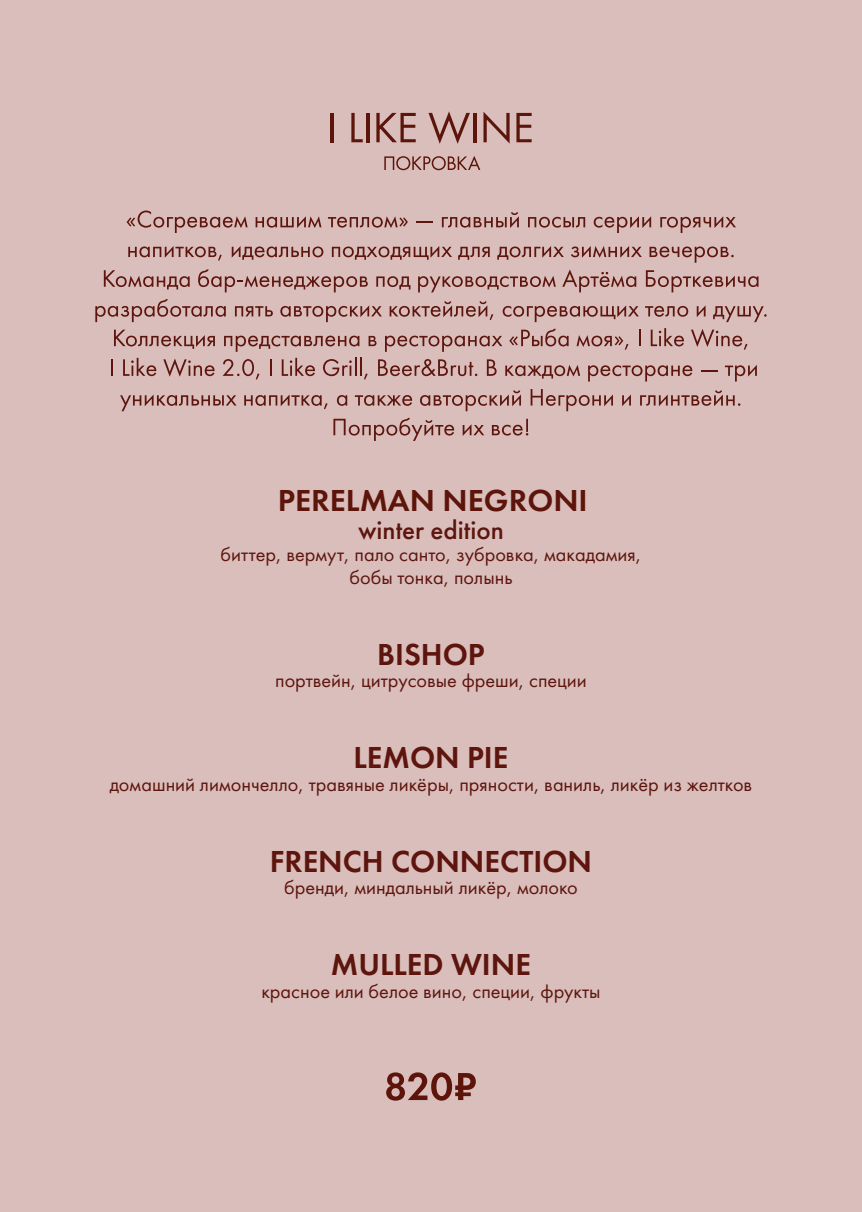
<style>
.page{position:relative;width:862px;height:1212px;background:#fff}
.page>*{position:absolute;margin:0;border:0;box-sizing:border-box;transform-origin:0 0}
.t1{font:31.5px "Futura New Demi";color:#5d150e}
.t2{font:31.5px "Futura New Demi";color:#5d140b}
.t3{font:500 27px "Futura New";color:#5d150e}
.t4{font:20.25px/22.5px "Futura New";color:#5d150e;text-align:center}
</style>
<div class="page">
<div style="left:0;top:0;width:861px;height:1212px;background:#dabebb"></div>
<svg style="left:386px;top:1072px;width:89px;height:28px"></svg>
<svg style="left:384px;top:156px;width:96px;height:14px"></svg>
<hr style="left:330px;top:113px;width:3px;height:29px;background:#5d140b">
<svg style="left:351px;top:113px;width:11px;height:29px"></svg>
<hr style="left:366px;top:113px;width:3px;height:29px;background:#5d140b">
<svg style="left:376px;top:113px;width:39px;height:29px"></svg>
<svg style="left:428px;top:111px;width:41px;height:33px"></svg>
<hr style="left:473px;top:113px;width:3px;height:29px;background:#5d140b">
<svg style="left:483px;top:112px;width:26px;height:31px"></svg>
<svg style="left:516px;top:113px;width:15px;height:29px"></svg>
<svg style="left:126px;top:211px;width:121px;height:22px"></svg>
<svg style="left:255px;top:216px;width:66px;height:12px"></svg>
<svg style="left:328px;top:216px;width:79px;height:12px"></svg>
<svg style="left:416px;top:221px;width:16px;height:2px"></svg>
<svg style="left:441px;top:212px;width:77px;height:16px"></svg>
<svg style="left:528px;top:217px;width:57px;height:11px"></svg>
<svg style="left:593px;top:216px;width:57px;height:17px"></svg>
<svg style="left:660px;top:216px;width:75px;height:17px"></svg>
<svg style="left:128px;top:246px;width:93px;height:15px"></svg>
<svg style="left:231px;top:246px;width:92px;height:14px"></svg>
<svg style="left:332px;top:246px;width:120px;height:14px"></svg>
<svg style="left:458px;top:247px;width:31px;height:13px"></svg>
<svg style="left:497px;top:246px;width:66px;height:14px"></svg>
<svg style="left:571px;top:246px;width:70px;height:12px"></svg>
<svg style="left:649px;top:246px;width:84px;height:17px"></svg>
<svg style="left:104px;top:270px;width:85px;height:19px"></svg>
<svg style="left:198px;top:269px;width:169px;height:23px"></svg>
<svg style="left:376px;top:276px;width:34px;height:13px"></svg>
<svg style="left:418px;top:276px;width:137px;height:16px"></svg>
<svg style="left:562px;top:269px;width:74px;height:23px"></svg>
<svg style="left:645px;top:270px;width:113px;height:22px"></svg>
<svg style="left:95px;top:299px;width:131px;height:23px"></svg>
<svg style="left:235px;top:306px;width:38px;height:10px"></svg>
<svg style="left:280px;top:305px;width:102px;height:17px"></svg>
<svg style="left:389px;top:301px;width:104px;height:19px"></svg>
<svg style="left:502px;top:305px;width:136px;height:17px"></svg>
<svg style="left:645px;top:306px;width:42px;height:11px"></svg>
<svg style="left:696px;top:306px;width:9px;height:11px"></svg>
<svg style="left:713px;top:306px;width:53px;height:16px"></svg>
<svg style="left:114px;top:330px;width:101px;height:19px"></svg>
<svg style="left:224px;top:336px;width:135px;height:16px"></svg>
<svg style="left:368px;top:336px;width:8px;height:10px"></svg>
<svg style="left:385px;top:336px;width:117px;height:16px"></svg>
<svg style="left:509px;top:329px;width:59px;height:17px"></svg>
<svg style="left:576px;top:335px;width:52px;height:15px"></svg>
<svg style="left:639px;top:330px;width:1px;height:16px"></svg>
<svg style="left:650px;top:328px;width:33px;height:18px"></svg>
<svg style="left:691px;top:329px;width:56px;height:21px"></svg>
<svg style="left:111px;top:359px;width:2px;height:17px"></svg>
<svg style="left:123px;top:358px;width:33px;height:18px"></svg>
<svg style="left:163px;top:358px;width:51px;height:19px"></svg>
<svg style="left:222px;top:359px;width:37px;height:21px"></svg>
<svg style="left:270px;top:359px;width:1px;height:17px"></svg>
<svg style="left:281px;top:358px;width:34px;height:18px"></svg>
<svg style="left:323px;top:358px;width:44px;height:22px"></svg>
<svg style="left:378px;top:359px;width:99px;height:17px"></svg>
<svg style="left:486px;top:359px;width:10px;height:17px"></svg>
<svg style="left:505px;top:365px;width:74px;height:14px"></svg>
<svg style="left:588px;top:365px;width:104px;height:16px"></svg>
<svg style="left:701px;top:370px;width:15px;height:1px"></svg>
<svg style="left:724px;top:365px;width:32px;height:16px"></svg>
<svg style="left:120px;top:394px;width:116px;height:17px"></svg>
<svg style="left:244px;top:394px;width:83px;height:15px"></svg>
<svg style="left:337px;top:395px;width:10px;height:11px"></svg>
<svg style="left:354px;top:395px;width:58px;height:11px"></svg>
<svg style="left:420px;top:390px;width:100px;height:21px"></svg>
<svg style="left:530px;top:389px;width:82px;height:22px"></svg>
<svg style="left:622px;top:395px;width:8px;height:11px"></svg>
<svg style="left:640px;top:390px;width:100px;height:16px"></svg>
<svg style="left:333px;top:418px;width:121px;height:23px"></svg>
<svg style="left:462px;top:424px;width:22px;height:12px"></svg>
<svg style="left:491px;top:419px;width:37px;height:17px"></svg>
<h1 class="t2" style="left:277px;top:481px;width:311px">PERELMAN NEGRONI</h1>
<h2 class="t3" style="left:358px;top:513px;width:147px">winter edition</h2>
<p class="t4" style="left:220px;top:543px;width:422px">биттер, вермут, пало санто, зубровка, макадамия, бобы тонка, полынь</p>
<h1 class="t1" style="left:377px;top:634px;width:109px">BISHOP</h1>
<p class="t4" style="left:275px;top:669px;width:313px">портвейн, цитрусовые фреши, специи</p>
<h1 class="t1" style="left:353px;top:738px;width:156px">LEMON PIE</h1>
<p class="t4" style="left:110px;top:772px;width:643px">домашний лимончелло, травяные ликёры, пряности, ваниль, ликёр из желтков</p>
<h1 class="t1" style="left:270px;top:841px;width:323px">FRENCH CONNECTION</h1>
<p class="t4" style="left:284px;top:876px;width:295px">бренди, миндальный ликёр, молоко</p>
<h1 class="t1" style="left:331px;top:945px;width:201px">MULLED WINE</h1>
<p class="t4" style="left:261px;top:979px;width:340px">красное или белое вино, специи, фрукты</p>
</div>
